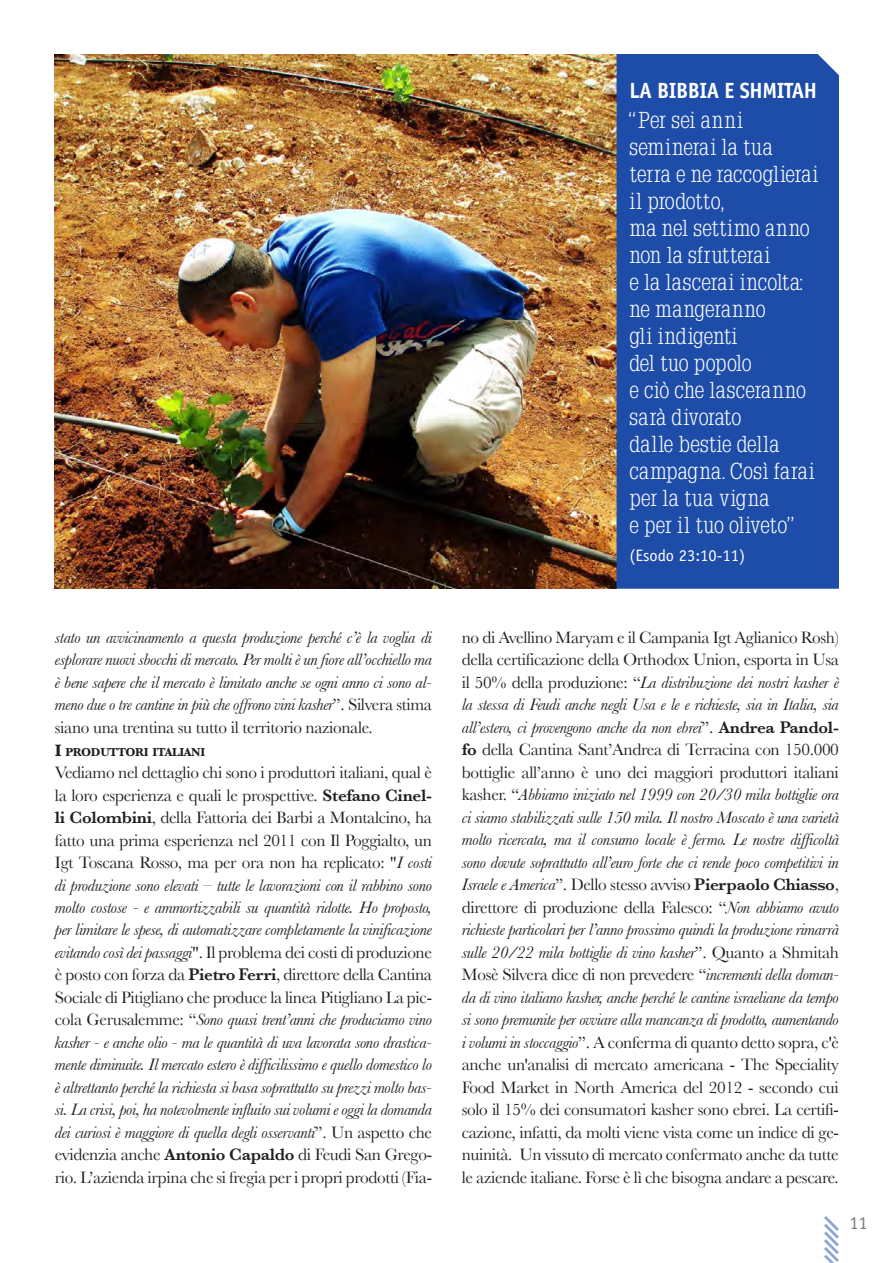
<style>
.page{position:relative;width:893px;height:1263px;background:#fff}
.page>*{position:absolute;margin:0;border:0;box-sizing:border-box;transform-origin:0 0}
.testo_box_bianco{font:300 22.5px/27px "Napoleon";color:#fff}
.testo_box_bianco-2{font:300 22.5px "Napoleon";letter-spacing:-.025em;color:#fff}
.testo_box_bianco-3{font:300 22.5px "Napoleon";letter-spacing:-.02em;color:#fff}
.testo_box_bianco-4{font:700 22.05px "Officina Sans Std";letter-spacing:-.02em;color:#fff;scale:.95 1}
.t1{font:18px "Officina Sans Std";color:#76787b}
.risposte{font:17.25px/22.5px "Baskerville";letter-spacing:-.02em;color:#231f20;text-align:justify}
.risposte-2{font:italic 17.25px/22.5px "Baskerville";letter-spacing:-.02em;color:#231f20;text-align:justify}
.testo_box_bianco-5{font:16.5px "Officina Sans Std";color:#fff}
.Testo_articoli{font:700 12.15px "Baskerville";letter-spacing:-.03em;color:#231f20}
.s1{font-style:normal}
.s2{font-size:17.25px}
.s3{font-weight:600;font-style:normal}
.s4{font-style:italic}
.s5{font-weight:600}
</style>
<div class="page">
<svg style="left:824px;top:1216px;width:15px;height:47px"></svg>
<img style="left:55px;top:54px;width:562px;height:535px">
<div style="left:617px;top:54px;width:222px;height:535px;background:#1e4da9"></div>
<p class="risposte-2" style="left:55px;top:626px;width:379px">stato un avvicinamento a questa produzione perché c’è la voglia di esplorare nuovi sbocchi di mercato. Per molti è un fiore all’occhiello ma è bene sapere che il mercato è limitato anche se ogni anno ci sono al&shy;meno due o tre cantine in più che offrono vini kasher<span class="s1">”. Silvera stima siano una trentina su tutto il territorio nazionale.</span></p>
<p class="Testo_articoli" style="left:55px;top:744px;width:152px"><span class="s2">I</span> PRODUTTORI ITALIANI</p>
<p class="risposte-2" style="left:55px;top:761px;width:379px"><span class="s1">Vediamo nel dettaglio chi sono i produttori italiani, qual è la loro esperienza e quali le prospettive.</span> <span class="s3">Stefano Cinel&shy;li Colombini</span><span class="s1">, della Fattoria dei Barbi a Montalcino, ha fatto una prima esperienza nel 2011 con Il Poggialto, un Igt Toscana Rosso, ma per ora non ha replicato: "</span>I costi di produzione sono elevati – tutte le lavorazioni con il rabbino sono molto costose - e ammortizzabili su quantità ridotte. Ho proposto, per limitare le spese, di automatizzare completamente la vinificazione evitando così dei passaggi<span class="s1">". Il problema dei costi di produzione è posto con forza da</span> <span class="s3">Pietro Ferri</span><span class="s1">, direttore della Cantina Sociale di Pitigliano che produce la linea Pitigliano La pic&shy;cola Gerusalemme: “</span>Sono quasi trent’anni che produciamo vino kasher - e anche olio - ma le quantità di uva lavorata sono drastica&shy;mente diminuite. Il mercato estero è difficilissimo e quello domestico lo è altrettanto perché la richiesta si basa soprattutto su prezzi molto bas&shy;si. La crisi, poi, ha notevolmente influito sui volumi e oggi la domanda dei curiosi è maggiore di quella degli osservanti<span class="s1">”. Un aspetto che evidenzia anche</span> <span class="s3">Antonio Capaldo</span> <span class="s1">di Feudi San Grego&shy;rio. L’azienda irpina che si fregia per i propri prodotti (Fia-</span></p>
<p class="testo_box_bianco-4" style="left:629px;top:76px;width:199px">LA BIBBIA E SHMITAH</p>
<p class="testo_box_bianco" style="left:629px;top:106px;width:145px">“Per sei anni seminerai la tua</p>
<p class="testo_box_bianco" style="left:629px;top:160px;width:191px">terra e ne raccoglierai il prodotto,</p>
<p class="testo_box_bianco" style="left:629px;top:214px;width:182px">ma nel settimo anno non la sfrutterai</p>
<p class="testo_box_bianco" style="left:629px;top:268px;width:178px">e la lascerai incolta: ne mangeranno</p>
<p class="testo_box_bianco-2" style="left:629px;top:323px;width:110px">gli indigenti</p>
<p class="testo_box_bianco-2" style="left:629px;top:350px;width:124px">del tuo popolo</p>
<p class="testo_box_bianco" style="left:629px;top:376px;width:187px">e ciò che lasceranno sarà divorato<br>dalle bestie della campagna. Così farai per la tua vigna</p>
<p class="testo_box_bianco-3" style="left:629px;top:512px;width:168px">e per il tuo oliveto”</p>
<p class="testo_box_bianco-5" style="left:629px;top:546px;width:117px">(Esodo 23:10-11)</p>
<p class="risposte" style="left:462px;top:626px;width:379px">no di Avellino Maryam e il Campania Igt Aglianico Rosh) della certificazione della Orthodox Union, esporta in Usa il 50% della produzione: “<span class="s4">La distribuzione dei nostri kasher è la stessa di Feudi anche negli Usa e le e richieste, sia in Italia, sia all’estero, ci provengono anche da non ebrei</span>”. <span class="s5">Andrea Pandol&shy;fo</span> della Cantina Sant’Andrea di Terracina con 150.000 bottiglie all’anno è uno dei maggiori produttori italiani kasher. “<span class="s4">Abbiamo iniziato nel 1999 con 20/30 mila bottiglie ora ci siamo stabilizzati sulle 150 mila. Il nostro Moscato è una varietà molto ricercata, ma il consumo locale è fermo. Le nostre difficoltà sono dovute soprattutto all’euro forte che ci rende poco competitivi in Israele e America</span>”. Dello stesso avviso <span class="s5">Pierpaolo Chiasso</span>, direttore di produzione della Falesco: “<span class="s4">Non abbiamo avuto richieste particolari per l’anno prossimo quindi la produzione rimarrà sulle 20/22 mila bottiglie di vino kasher</span>”. Quanto a Shmitah Mosè Silvera dice di non prevedere “<span class="s4">incrementi della doman&shy;da di vino italiano kasher, anche perché le cantine israeliane da tempo si sono premunite per ovviare alla mancanza di prodotto, aumentando i volumi in stoccaggio</span>”. A conferma di quanto detto sopra, c'è anche un'analisi di mercato americana - The Speciality Food Market in North America del 2012 - secondo cui solo il 15% dei consumatori kasher sono ebrei. La certifi&shy;cazione, infatti, da molti viene vista come un indice di ge&shy;nuinità. Un vissuto di mercato confermato anche da tutte le aziende italiane. Forse è lì che bisogna andare a pescare.</p>
<p class="t1" style="left:850px;top:1212px;width:19px">11</p>
</div>
